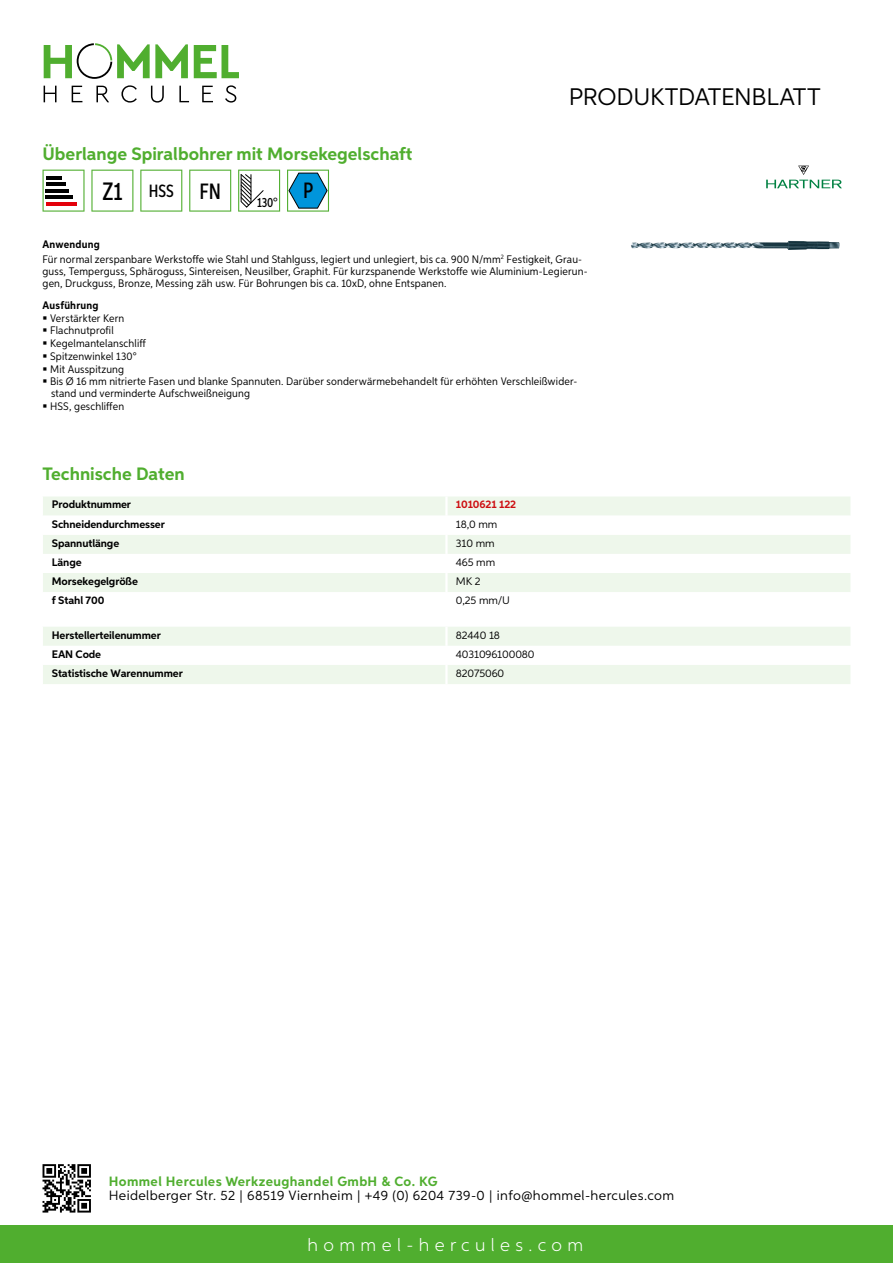
<style>
.page{position:relative;width:893px;height:1263px;background:#fff}
.page>*{position:absolute;margin:0;border:0;box-sizing:border-box;transform-origin:0 0}
.t1{font:24px "Aspira";letter-spacing:-.01em;color:#000}
.t2{font:700 18px "Aspira";color:#50ae2f}
.t3{font:300 18px "Aspira";letter-spacing:.3em;color:#fff}
.t4{font:500 17.85px "Aspira XX Nar";color:#000}
.t5{font:13.5px "Aspira";letter-spacing:.03em;color:#000}
.t6{font:700 13.5px "Aspira";letter-spacing:.03em;color:#50ae2f}
.t7{font:500 13.35px "Aspira XX Nar";color:#000}
.t8{font:10.95px/12.6px "Aspira Nar";letter-spacing:.015em;color:#000}
.t9{font:700 10.95px "Aspira";letter-spacing:-.01em;color:#000}
.t10{font:10.95px "Aspira";letter-spacing:-.01em;color:#000}
.t11{font:700 10.95px "Aspira";letter-spacing:-.01em;color:#cd1013}
.t12{font:700 10.95px "Aspira Nar";letter-spacing:.02em;color:#000}
.s1{font-size:25.2px}
.s2{font-size:22.2px}
.s3{font-weight:700}
</style>
<div class="page">
<div style="left:0;top:1226px;width:893px;height:37px;background:#50ae2f"></div>
<svg style="left:43px;top:1164px;width:48px;height:48px"></svg>
<svg style="left:194px;top:45px;width:45px;height:33px"></svg>
<svg style="left:44px;top:43px;width:144px;height:36px"></svg>
<svg style="left:44px;top:86px;width:13px;height:16px"></svg>
<svg style="left:72px;top:86px;width:10px;height:16px"></svg>
<svg style="left:96px;top:86px;width:13px;height:16px"></svg>
<svg style="left:121px;top:85px;width:16px;height:18px"></svg>
<svg style="left:151px;top:86px;width:13px;height:17px"></svg>
<svg style="left:179px;top:86px;width:10px;height:16px"></svg>
<svg style="left:202px;top:86px;width:11px;height:16px"></svg>
<svg style="left:225px;top:85px;width:11px;height:18px"></svg>
<div style="left:43px;top:497px;width:807px;height:18px;background:#eef7eb"></div>
<svg style="left:43px;top:535px;width:807px;height:57px;fill:#eef7eb"></svg>
<hr style="left:445px;top:496px;width:3px;height:20px;background:#fff">
<hr style="left:445px;top:535px;width:3px;height:19px;background:#fff">
<hr style="left:445px;top:554px;width:3px;height:19px;background:#fff">
<hr style="left:445px;top:573px;width:3px;height:19px;background:#fff">
<svg style="left:43px;top:627px;width:807px;height:57px"></svg>
<hr style="left:445px;top:665px;width:3px;height:19px;background:#fff">
<svg style="left:43px;top:170px;width:42px;height:42px"></svg>
<hr style="left:46px;top:176px;width:16px;height:3px;background:#000">
<hr style="left:46px;top:183px;width:20px;height:3px;background:#000">
<hr style="left:46px;top:189px;width:23px;height:3px;background:#000">
<hr style="left:46px;top:196px;width:27px;height:3px;background:#000">
<hr style="left:46px;top:203px;width:30px;height:3px;background:#e3000b">
<svg style="left:91px;top:170px;width:42px;height:42px"></svg>
<svg style="left:140px;top:170px;width:42px;height:42px"></svg>
<svg style="left:189px;top:170px;width:42px;height:42px"></svg>
<svg style="left:238px;top:170px;width:42px;height:42px"></svg>
<svg style="left:287px;top:170px;width:42px;height:42px"></svg>
<img style="left:631px;top:241px;width:209px;height:9px">
<svg style="left:766px;top:166px;width:76px;height:22px"></svg>
<h2 class="t2" style="left:43px;top:142px;width:371px">Überlange Spiralbohrer mit Morsekegelschaft</h2>
<h3 class="t4" style="left:102px;top:180px;width:120px"><span class="s1">Z1</span> HSS <span class="s2">FN</span></h3>
<p class="t7" style="left:257px;top:195px;width:58px">130° <sup>P</sup></p>
<h1 class="t1" style="left:569px;top:82px;width:253px">Produktdatenblatt</h1>
<p class="t8" style="left:43px;top:236px;width:541px;line-height:15.1px"><span class="s3">Anwendung<br></span>Für normal zerspanbare Werkstoffe wie Stahl und Stahlguss, legiert und unlegiert, bis ca. 900 N/mm<sup>2</sup> Festigkeit, Grau-</p>
<p class="t8" style="left:43px;top:265px;width:547px;line-height:12px">guss, Temperguss, Sphäroguss, Sintereisen, Neusilber, Graphit. Für kurzspanende Werkstoffe wie Aluminium-Legierun&shy;gen, Druckguss, Bronze, Messing zäh usw. Für Bohrungen bis ca. 10xD, ohne Entspanen.</p>
<p class="t12" style="left:43px;top:298px;width:58px">Ausführung</p>
<p class="t8" style="left:50px;top:311px;width:529px">Verstärkter Kern<br>Flachnutprofil<br>Kegelmantelanschliff<br>Spitzenwinkel 130°<br>Mit Ausspitzung<br>Bis Ø 16 mm nitrierte Fasen und blanke Spannuten. Darüber sonderwärmebehandelt für erhöhten Verschleißwider&shy;stand und verminderte Aufschweißneigung<br>HSS, geschliffen</p>
<h2 class="t2" style="left:43px;top:462px;width:144px">Technische Daten</h2>
<p class="t9" style="left:52px;top:498px;width:81px">Produktnummer</p>
<p class="t11" style="left:456px;top:498px;width:62px">1010621 122</p>
<p class="t9" style="left:52px;top:517px;width:115px">Schneidendurchmesser</p>
<p class="t10" style="left:456px;top:517px;width:43px">18,0 mm</p>
<p class="t9" style="left:52px;top:536px;width:69px">Spannutlänge</p>
<p class="t10" style="left:456px;top:536px;width:40px">310 mm</p>
<p class="t9" style="left:52px;top:555px;width:31px">Länge</p>
<p class="t10" style="left:456px;top:555px;width:41px">465 mm</p>
<p class="t9" style="left:52px;top:574px;width:88px">Morsekegelgröße</p>
<p class="t10" style="left:456px;top:574px;width:26px">MK 2</p>
<p class="t9" style="left:52px;top:594px;width:54px">f Stahl 700</p>
<p class="t10" style="left:456px;top:594px;width:54px">0,25 mm/U</p>
<p class="t9" style="left:52px;top:628px;width:111px">Herstellerteilenummer</p>
<p class="t10" style="left:456px;top:628px;width:46px">82440 18</p>
<p class="t9" style="left:52px;top:647px;width:51px">EAN Code</p>
<p class="t10" style="left:456px;top:647px;width:80px">4031096100080</p>
<p class="t9" style="left:52px;top:666px;width:132px">Statistische Warennummer</p>
<p class="t10" style="left:456px;top:666px;width:50px">82075060</p>
<p class="t6" style="left:109px;top:1172px;width:330px">Hommel Hercules Werkzeughandel GmbH &amp; Co. KG</p>
<p class="t5" style="left:109px;top:1187px;width:567px">Heidelberger Str. 52 | 68519 Viernheim | +49 (0) 6204 739-0 | info@hommel-hercules.com</p>
<h2 class="t3" style="left:307px;top:1234px;width:277px">hommel-hercules.com</h2>
</div>
